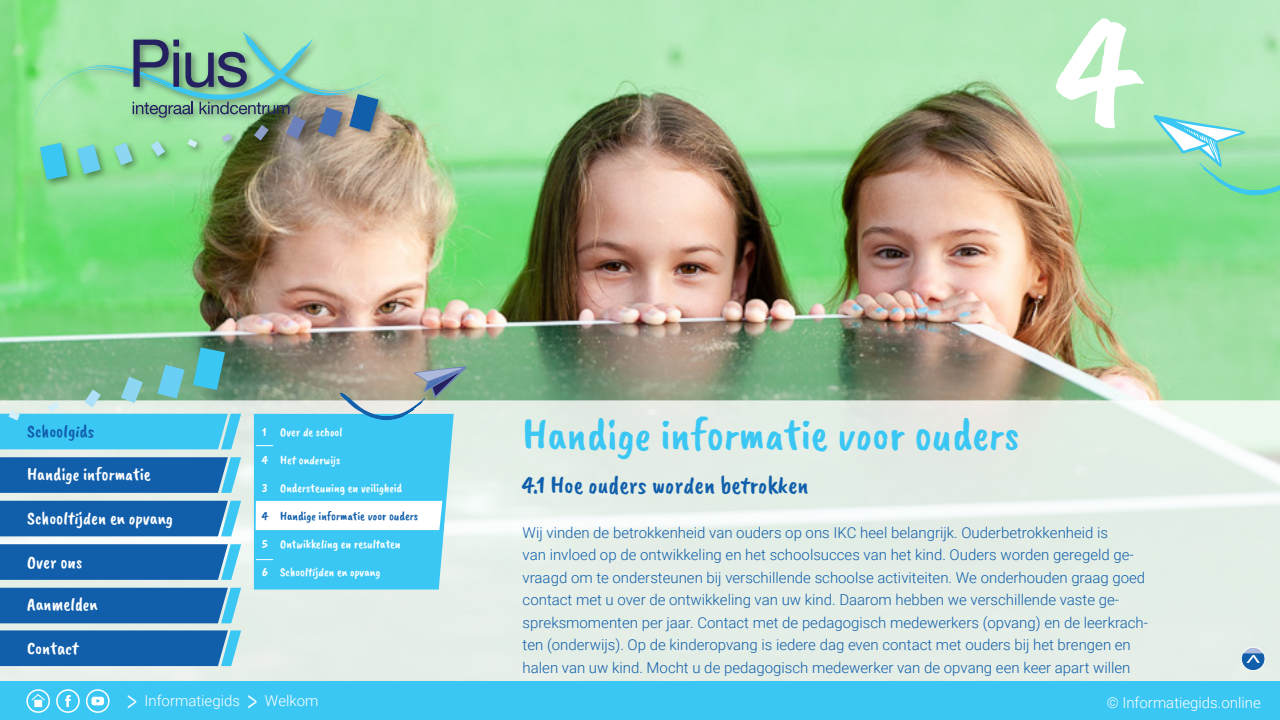
<style>
.page{position:relative;width:1280px;height:720px;background:#fff}
.page>*{position:absolute;margin:0;border:0;box-sizing:border-box;transform-origin:0 0}
.t1{font:165px "Caveat Brush";color:#fff}
.t2{font:45px "Caveat Brush";color:#3bc7f4}
.t3{font:25px "Caveat Brush";color:#115fab}
.t4{font:18.25px "Caveat Brush";color:#fff}
.t5{font:18.25px "Caveat Brush";color:#115fab}
.t6{font:300 15px/22.5px "Roboto";color:#115fab}
.t7{font:300 15px "Roboto";color:#fff}
.t8{font:12.5px "Caveat Brush";color:#fff}
.t9{font:12.5px "Caveat Brush";color:#115fab}
.s1{font-size:32px}
</style>
<div class="page">
<img style="left:0;top:0;width:1280px;height:400px">
<svg style="left:0;top:400px;width:1280px;height:282px;background:#e4eee7"></svg>
<div style="left:1241px;top:647px;width:24px;height:24px;background:#aebadb;border:1px solid #fff;border-radius:50%"></div>
<svg style="left:1242px;top:653px;width:22px;height:17px"></svg>
<svg style="left:0;top:457px;width:241px;height:36px;background:#1b69b0"></svg>
<svg style="left:0;top:501px;width:241px;height:35px;background:#1968b0"></svg>
<svg style="left:0;top:544px;width:241px;height:36px;background:#1b69b0"></svg>
<svg style="left:0;top:588px;width:241px;height:35px;background:#1968b0"></svg>
<svg style="left:0;top:630px;width:241px;height:36px;background:#1c69b0"></svg>
<div style="left:30px;top:30px;width:364px;height:159px;background:#000;opacity:.4"></div>
<img style="left:31px;top:32px;width:357px;height:148px">
<svg style="left:254px;top:366px;width:212px;height:224px;background:#75cae2"></svg>
<svg style="left:1153px;top:115px;width:127px;height:80px;background:#96e1b7"></svg>
<svg style="left:0;top:347px;width:241px;height:102px;background:#6dbfbd"></svg>
<div style="left:0;top:682px;width:1280px;height:38px;background:#3bc7f4"></div>
<svg style="left:56px;top:689px;width:24px;height:24px"></svg>
<svg style="left:86px;top:689px;width:24px;height:24px"></svg>
<svg style="left:26px;top:689px;width:24px;height:24px"></svg>
<div style="left:34px;top:700px;width:8px;height:7px;background:#fff"></div>
<p class="t1" style="left:1060px;top:-23px;width:77px">4</p>
<p class="t5" style="left:27px;top:420px;width:69px">Schoolgids</p>
<p class="t4" style="left:27px;top:463px;width:125px">Handige informatie</p>
<p class="t4" style="left:27px;top:508px;width:147px">Schooltijden en opvang</p>
<p class="t4" style="left:27px;top:552px;width:57px">Over ons</p>
<p class="t4" style="left:27px;top:594px;width:72px">Aanmelden</p>
<p class="t4" style="left:27px;top:638px;width:53px">Contact</p>
<p class="t8" style="left:262px;top:424px;width:82px">1 Over de school</p>
<p class="t8" style="left:262px;top:452px;width:80px">4 Het onderwijs</p>
<p class="t8" style="left:262px;top:480px;width:141px">3 Ondersteuning en veiligheid</p>
<p class="t9" style="left:262px;top:508px;width:157px">4 Handige informatie voor ouders</p>
<p class="t8" style="left:262px;top:536px;width:140px">5 Ontwikkeling en resultaten</p>
<p class="t8" style="left:262px;top:564px;width:120px">6 Schooltijden en opvang</p>
<p class="t2" style="left:523px;top:409px;width:498px">Handige informatie voor ouders</p>
<p class="t3" style="left:523px;top:470px;width:288px">4.1 Hoe ouders worden betrokken</p>
<p class="t6" style="left:523px;top:521px;width:627px">Wij vinden de betrokkenheid van ouders op ons IKC heel belangrijk. Ouderbetrokkenheid is<br>van invloed op de ontwikkeling en het schoolsucces van het kind. Ouders worden geregeld ge&shy;vraagd om te ondersteunen bij verschillende schoolse activiteiten. We onderhouden graag goed contact met u over de ontwikkeling van uw kind. Daarom hebben we verschillende vaste ge&shy;spreksmomenten per jaar. Contact met de pedagogisch medewerkers (opvang) en de leerkrach&shy;ten (onderwijs). Op de kinderopvang is iedere dag even contact met ouders bij het brengen en halen van uw kind. Mocht u de pedagogisch medewerker van de opvang een keer apart willen</p>
<p class="t7" style="left:127px;top:691px;width:193px"><span class="s1">&gt;</span> Informatiegids <span class="s1">&gt;</span> Welkom</p>
<p class="t7" style="left:1107px;top:692px;width:156px">© Informatiegids.online</p>
</div>
